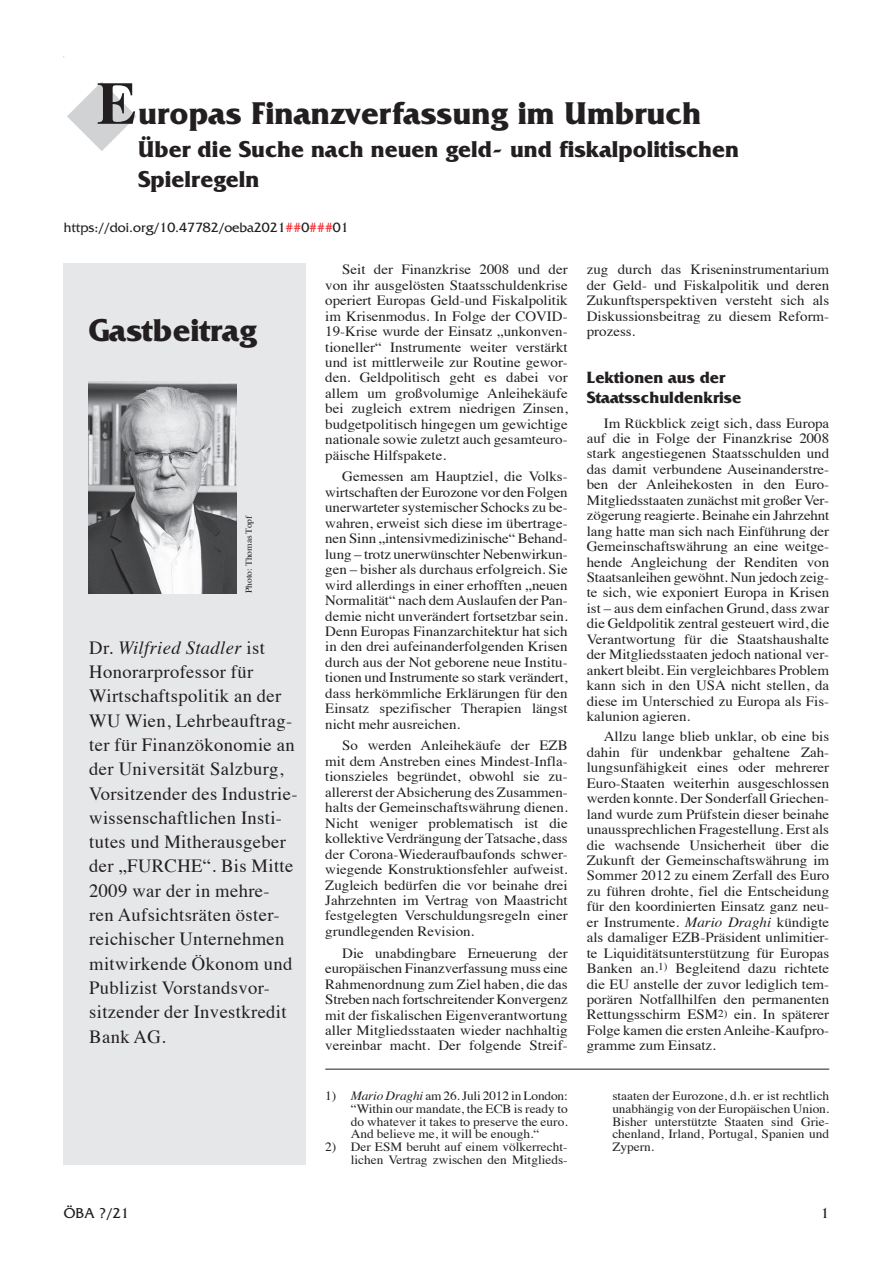
<style>
.page{position:relative;width:893px;height:1263px;background:#fff}
.page>*{position:absolute;margin:0;border:0;box-sizing:border-box;transform-origin:0 0}
.t1{font:700 33px "Friz Quadrata";color:#231f20}
.t2{font:700 24px/30px "Friz Quadrata";color:#231f20}
.t3{font:18.6px/24.3px "Times";letter-spacing:.02em;color:#231f20}
.t4{font:700 17.1px/20.5px "Friz Quadrata";color:#231f20}
.t5{font:15px "Friz Quadrata";color:#231f20}
.t6{font:14.1px/15.5px "Times";color:#231f20;text-align:justify;scale:1.06 1}
.t7{font:14.1px "Friz Quadrata";color:#231f20}
.t8{font:12.6px/12.8px "Times";color:#231f20;text-align:justify;scale:1.06 1}
.t9{font:9px "Times";color:#231f20;scale:1.06 1}
.s1{font-family:"Times";font-size:60px}
.s2{color:#ee1d23}
.s3{font-style:italic}
</style>
<div class="page">
<svg style="left:67px;top:82px;width:70px;height:69px"></svg>
<div style="left:64px;top:264px;width:242px;height:901px;background:#e6e7e9"></div>
<img style="left:89px;top:381px;width:148px;height:212px">
<hr style="left:325px;top:1069px;width:504px;height:1px;background:#231f20">
<h1 class="t1" style="left:97px;top:95px;width:606px"><span class="s1">E</span>uropas Finanzverfassung im Umbruch</h1>
<h2 class="t2" style="left:138px;top:135px;width:602px">Über die Suche nach neuen geld- und fiskalpolitischen<br>Spielregeln</h2>
<p class="t7" style="left:64px;top:219px;width:286px">https://doi.org/10.47782/oeba2021<span class="s2">##</span>0<span class="s2">###</span>01</p>
<h1 class="t1" style="left:89px;top:312px;width:169px">Gastbeitrag</h1>
<p class="t9" style="left:240px;top:593px;width:75px;rotate:-90deg">Photo: Thomas Topf</p>
<p class="t3" style="left:89px;top:634px;width:210px">Dr. <span class="s3">Wilfried Stadler</span> ist<br>Honorarprofessor für<br>Wirtschaftspolitik an der<br>WU Wien, Lehrbeauftrag&shy;ter für Finanzökonomie an der Universität Salzburg,<br>Vorsitzender des Industrie&shy;wissenschaftlichen Insti&shy;tutes und Mitherausgeber der „FURCHE“. Bis Mitte<br>2009 war der in mehre&shy;ren Aufsichtsräten öster&shy;reichischer Unternehmen mitwirkende Ökonom und<br>Publizist Vorstandsvor&shy;sitzender der Investkredit<br>Bank AG.</p>
<p class="t6" style="left:325px;top:261px;width:230px;text-indent:17px">Seit der Finanzkrise 2008 und der von ihr ausgelösten Staatsschuldenkrise operiert Europas Geld-und Fiskalpolitik im Krisenmodus. In Folge der COVID-19-Krise wurde der Einsatz „unkonven&shy;tioneller“ Instrumente weiter verstärkt und ist mittlerweile zur Routine gewor&shy;den. Geldpolitisch geht es dabei vor allem um großvolumige Anleihekäufe bei zugleich extrem niedrigen Zinsen, budgetpolitisch hingegen um gewichtige nationale sowie zuletzt auch gesamteuro&shy;päische Hilfspakete.</p>
<p class="t6" style="left:325px;top:468px;width:230px;text-indent:17px">Gemessen am Hauptziel, die Volks&shy;wirtschaften der Eurozone vor den Folgen unerwarteter systemischer Schocks zu be&shy;wahren, erweist sich diese im übertrage&shy;nen Sinn „intensivmedizinische“ Behand&shy;lung – trotz unerwünschter Nebenwirkun&shy;gen – bisher als durchaus erfolgreich. Sie wird allerdings in einer erhofften „neuen Normalität“ nach dem Auslaufen der Pan&shy;demie nicht unverändert fortsetzbar sein.<br>Denn Europas Finanzarchitektur hat sich in den drei aufeinanderfolgenden Krisen durch aus der Not geborene neue Institu&shy;tionen und Instrumente so stark verändert, dass herkömmliche Erklärungen für den Einsatz spezifischer Therapien längst nicht mehr ausreichen.</p>
<p class="t6" style="left:325px;top:737px;width:230px;text-indent:17px">So werden Anleihekäufe der EZB mit dem Anstreben eines Mindest-Infla&shy;tionszieles begründet, obwohl sie zu&shy;allererst der Absicherung des Zusammen&shy;halts der Gemeinschaftswährung dienen.<br>Nicht weniger problematisch ist die kollektive Verdrängung der Tatsache, dass der Corona--Wiederaufbaufonds schwer&shy;wiegende Konstruktionsfehler aufweist.<br>Zugleich bedürfen die vor beinahe drei Jahrzehnten im Vertrag von Maastricht festgelegten Verschuldungsregeln einer grundlegenden Revision.</p>
<p class="t6" style="left:325px;top:944px;width:230px;text-indent:17px">Die unabdingbare Erneuerung der europäischen Finanzverfassung muss eine Rahmenordnung zum Ziel haben, die das Streben nach fortschreitender Konvergenz mit der fiskalischen Eigenverantwortung aller Mitgliedsstaaten wieder nachhaltig vereinbar macht. Der folgende Streif-</p>
<p class="t8" style="left:351px;top:1088px;width:206px;text-indent:-26px">1) <span class="s3">Mario Draghi</span> am 26. Juli 2012 in London: “Within our mandate, the ECB is ready to do whatever it takes to preserve the euro.<br>And believe me, it will be enough.“</p>
<p class="t8" style="left:325px;top:1139px;width:230px;text-align:right">2) Der ESM beruht auf einem völkerrecht&shy;lichen Vertrag zwischen den Mitglieds-</p>
<p class="t6" style="left:587px;top:261px;width:230px">zug durch das Kriseninstrumentarium der Geld- und Fiskalpolitik und deren Zukunftsperspektiven versteht sich als Diskussionsbeitrag zu diesem Reform&shy;prozess.</p>
<p class="t4" style="left:587px;top:367px;width:156px">Lektionen aus der<br>Staatsschuldenkrise</p>
<p class="t6" style="left:587px;top:414px;width:230px;text-indent:17px">Im Rückblick zeigt sich, dass Europa auf die in Folge der Finanzkrise 2008 stark angestiegenen Staatsschulden und das damit verbundene Auseinanderstre&shy;ben der Anleihekosten in den Euro-Mitgliedsstaaten zunächst mit großer Ver&shy;zögerung reagierte. Beinahe ein Jahrzehnt lang hatte man sich nach Einführung der Gemeinschaftswährung an eine weitge&shy;hende Angleichung der Renditen von Staatsanleihen gewöhnt. Nun jedoch zeig&shy;te sich, wie exponiert Europa in Krisen ist – aus dem einfachen Grund, dass zwar die Geldpolitik zentral gesteuert wird, die Verantwortung für die Staatshaushalte der Mitgliedsstaaten jedoch national ver&shy;ankert bleibt. Ein vergleichbares Problem kann sich in den USA nicht stellen, da diese im Unterschied zu Europa als Fis&shy;kalunion agieren.</p>
<p class="t6" style="left:587px;top:728px;width:230px;text-indent:17px">Allzu lange blieb unklar, ob eine bis dahin für undenkbar gehaltene Zah&shy;lungsunfähigkeit eines oder mehrerer Euro-Staaten weiterhin ausgeschlossen werden konnte. Der Sonderfall Griechen&shy;land wurde zum Prüfstein dieser beinahe unaussprechlichen Fragestellung. Erst als die wachsende Unsicherheit über die Zukunft der Gemeinschaftswährung im Sommer 2012 zu einem Zerfall des Euro zu führen drohte, fiel die Entscheidung für den koordinierten Einsatz ganz neu&shy;er Instrumente. <span class="s3">Mario Draghi</span> kündigte als damaliger EZB-Präsident unlimitier&shy;te Liquiditätsunterstützung für Europas Banken an.<sup>1)</sup> Begleitend dazu richtete die EU anstelle der zuvor lediglich tem&shy;porären Notfallhilfen den permanenten Rettungsschirm ESM<sup>2)</sup> ein. In späterer Folge kamen die ersten Anleihe-Kaufpro&shy;gramme zum Einsatz.</p>
<p class="t8" style="left:612px;top:1088px;width:206px">staaten der Eurozone, d.h. er ist rechtlich unabhängig von der Europäischen Union.<br>Bisher unterstützte Staaten sind Grie&shy;chenland, Irland, Portugal, Spanien und Zypern.</p>
<p class="t5" style="left:64px;top:1205px;width:67px">ÖBA ?/21</p>
<p class="t5" style="left:821px;top:1205px;width:10px">1</p>
</div>
